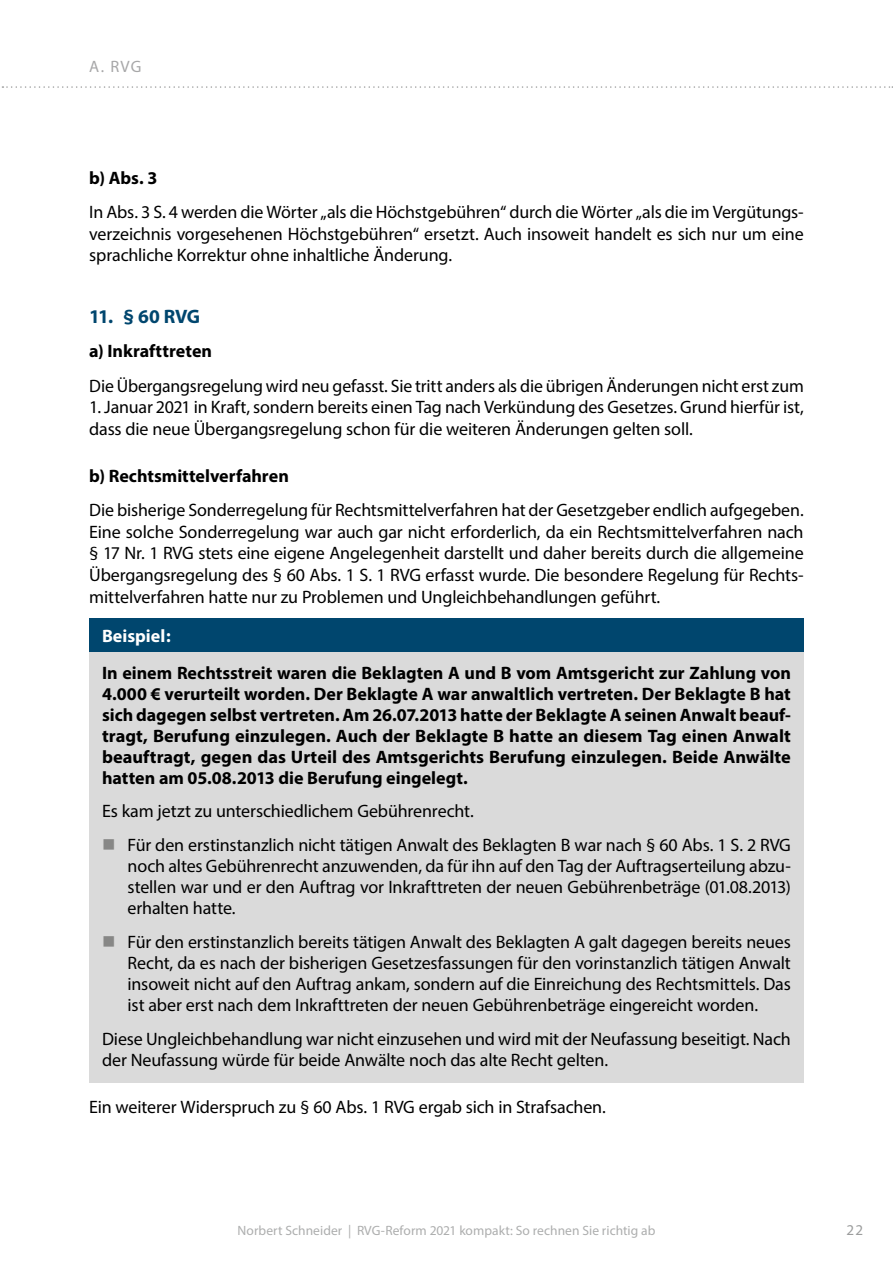
<style>
.page{position:relative;width:893px;height:1263px;background:#fff}
.page>*{position:absolute;margin:0;border:0;box-sizing:border-box;transform-origin:0 0}
.Heading_3{font:700 19.5px "Myriad Pro";letter-spacing:-.02em;color:#00466e}
.K_Beispiel_mitte{font:18px/21.6px "Myriad Pro";letter-spacing:-.01em;color:#000;text-align:justify}
.K_Beispiel_mitte-2{font:700 18px/21px "Myriad Pro";color:#000;text-align:justify}
.K_Beispiel_unten{font:18px/21px "Myriad Pro";letter-spacing:-.01em;color:#000}
.Heading_4{font:700 18px "Myriad Pro";color:#000}
.K_Beispiel_mitte_kle{font:18px "Myriad Pro";letter-spacing:-.005em;color:#000}
.K_Beispiel_U{font:700 18px "Myriad Pro";color:#fff}
.t1{font:16.5px "Myriad Pro";color:#a7a7a8}
.t2{font:15px "Myriad Pro";color:#9c9d9d}
.t3{font:13.5px "Myriad Pro";letter-spacing:.005em;color:#adaeae}
.s1{color:#878786}
</style>
<div class="page">
<svg style="left:2px;top:86px;width:891px;height:2px"></svg>
<div style="left:89px;top:619px;width:715px;height:43px;background:#00466e"></div>
<div style="left:89px;top:652px;width:715px;height:149px;background:#dadada"></div>
<div style="left:89px;top:791px;width:715px;height:44px;background:#dadada"></div>
<div style="left:89px;top:824px;width:715px;height:107px;background:#dadada"></div>
<div style="left:89px;top:921px;width:715px;height:107px;background:#dadada"></div>
<div style="left:89px;top:1018px;width:715px;height:65px;background:#dadada"></div>
<p class="t1" style="left:89px;top:56px;width:54px">A. RVG</p>
<p class="Heading_4" style="left:89px;top:166px;width:70px">b) Abs. 3</p>
<p class="K_Beispiel_mitte" style="left:89px;top:201px;width:716px">In Abs. 3 S. 4 werden die Wörter „als die Höchstgebühren“ durch die Wörter „als die im Vergütungs&shy;verzeichnis vorgesehenen Höchstgebühren“ ersetzt. Auch insoweit handelt es sich nur um eine sprachliche Korrektur ohne inhaltliche Änderung.</p>
<p class="Heading_3" style="left:89px;top:304px;width:112px">11. § 60 RVG</p>
<p class="Heading_4" style="left:89px;top:339px;width:124px">a) Inkrafttreten</p>
<p class="K_Beispiel_mitte" style="left:89px;top:374px;width:716px">Die Übergangsregelung wird neu gefasst. Sie tritt anders als die übrigen Änderungen nicht erst zum</p>
<p class="K_Beispiel_mitte" style="left:89px;top:396px;width:716px">1. Januar 2021 in Kraft, sondern bereits einen Tag nach Verkündung des Gesetzes. Grund hierfür ist, dass die neue Übergangsregelung schon für die weiteren Änderungen gelten soll.</p>
<p class="Heading_4" style="left:89px;top:464px;width:201px">b) Rechtsmittelverfahren</p>
<p class="K_Beispiel_mitte" style="left:89px;top:499px;width:716px">Die bisherige Sonderregelung für Rechtsmittelverfahren hat der Gesetzgeber endlich aufgegeben.<br>Eine solche Sonderregelung war auch gar nicht erforderlich, da ein Rechtsmittelverfahren nach § 17 Nr. 1 RVG stets eine eigene Angelegenheit darstellt und daher bereits durch die allgemeine Übergangsregelung des § 60 Abs. 1 S. 1 RVG erfasst wurde. Die besondere Regelung für Rechts&shy;mittelverfahren hatte nur zu Problemen und Ungleichbehandlungen geführt.</p>
<p class="K_Beispiel_U" style="left:102px;top:624px;width:70px">Beispiel:</p>
<p class="K_Beispiel_mitte-2" style="left:102px;top:661px;width:690px">In einem Rechtsstreit waren die Beklagten A und B vom Amtsgericht zur Zahlung von 4.000 € verurteilt worden. Der Beklagte A war anwaltlich vertreten. Der Beklagte B hat sich dagegen selbst vertreten. Am 26.07.2013 hatte der Beklagte A seinen Anwalt beauf&shy;tragt, Berufung einzulegen. Auch der Beklagte B hatte an diesem Tag einen Anwalt beauftragt, gegen das Urteil des Amtsgerichts Berufung einzulegen. Beide Anwälte hatten am 05.08.2013 die Berufung eingelegt.</p>
<p class="K_Beispiel_mitte_kle" style="left:102px;top:800px;width:373px">Es kam jetzt zu unterschiedlichem Gebührenrecht.</p>
<p class="K_Beispiel_mitte" style="left:128px;top:834px;width:665px;line-height:21px;text-indent:-26px"><span class="s1">■</span> Für den erstinstanzlich nicht tätigen Anwalt des Beklagten B war nach § 60 Abs. 1 S. 2 RVG noch altes Gebührenrecht anzuwenden, da für ihn auf den Tag der Auftragserteilung abzu&shy;stellen war und er den Auftrag vor Inkrafttreten der neuen Gebührenbeträge (01.08.2013) erhalten hatte.</p>
<p class="K_Beispiel_mitte" style="left:128px;top:931px;width:665px;line-height:21px;text-indent:-26px"><span class="s1">■</span> Für den erstinstanzlich bereits tätigen Anwalt des Beklagten A galt dagegen bereits neues Recht, da es nach der bisherigen Gesetzesfassungen für den vorinstanzlich tätigen Anwalt insoweit nicht auf den Auftrag ankam, sondern auf die Einreichung des Rechtsmittels. Das ist aber erst nach dem Inkrafttreten der neuen Gebührenbeträge eingereicht worden.</p>
<p class="K_Beispiel_unten" style="left:102px;top:1028px;width:690px">Diese Ungleichbehandlung war nicht einzusehen und wird mit der Neufassung beseitigt. Nach der Neufassung würde für beide Anwälte noch das alte Recht gelten.</p>
<p class="K_Beispiel_mitte" style="left:89px;top:1096px;width:518px">Ein weiterer Widerspruch zu § 60 Abs. 1 RVG ergab sich in Strafsachen.</p>
<p class="t3" style="left:238px;top:1222px;width:419px">Norbert Schneider | RVG-Reform 2021 kompakt: So rechnen Sie richtig ab</p>
<p class="t2" style="left:846px;top:1221px;width:18px">22</p>
</div>
